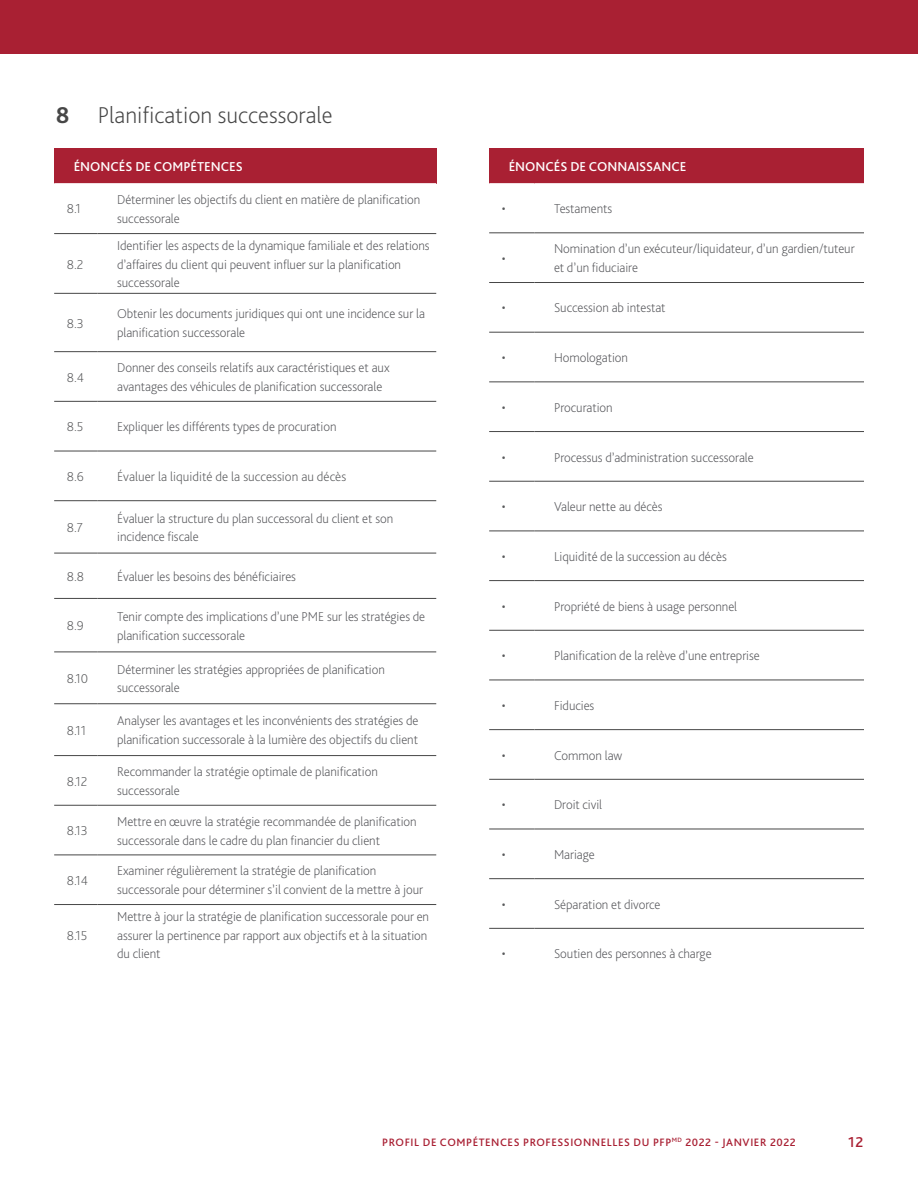
<style>
.page{position:relative;width:918px;height:1188px;background:#fff}
.page>*{position:absolute;margin:0;border:0;box-sizing:border-box;transform-origin:0 0}
.t1{font:200 24px "Bliss Pro";color:#474747}
.t2{font:500 15px "Bliss Pro";color:#a92033}
.t3{font:200 13.5px/18.8px "Bliss Pro";letter-spacing:-.005em;color:#55565a}
.t4{font:200 13.5px "Bliss Pro";color:#58595b}
.t5{font:500 13.5px "Bliss Pro";color:#fff}
.t6{font:500 11.25px "Bliss Pro";letter-spacing:.05em;color:#a92033}
.s1{font-weight:700}
</style>
<div class="page">
<div style="left:0;top:0;width:918px;height:54px;background:#a92033"></div>
<div style="left:54px;top:148px;width:382px;height:35px;background:#a92033"></div>
<svg style="left:54px;top:183px;width:382px;height:672px"></svg>
<hr style="left:54px;top:233px;width:44px;height:1px;background:#474747">
<hr style="left:98px;top:233px;width:338px;height:1px;background:#474747">
<hr style="left:54px;top:293px;width:44px;height:1px;background:#474747">
<hr style="left:98px;top:293px;width:338px;height:1px;background:#474747">
<hr style="left:54px;top:351px;width:44px;height:1px;background:#474747">
<hr style="left:98px;top:351px;width:338px;height:1px;background:#474747">
<hr style="left:54px;top:401px;width:44px;height:1px;background:#474747">
<hr style="left:98px;top:401px;width:338px;height:1px;background:#474747">
<hr style="left:54px;top:451px;width:44px;height:1px;background:#474747">
<hr style="left:98px;top:451px;width:338px;height:1px;background:#474747">
<hr style="left:54px;top:500px;width:44px;height:1px;background:#474747">
<hr style="left:98px;top:500px;width:338px;height:1px;background:#474747">
<hr style="left:54px;top:553px;width:44px;height:1px;background:#474747">
<hr style="left:98px;top:553px;width:338px;height:1px;background:#474747">
<hr style="left:54px;top:598px;width:44px;height:1px;background:#474747">
<hr style="left:98px;top:598px;width:338px;height:1px;background:#474747">
<hr style="left:54px;top:652px;width:44px;height:1px;background:#474747">
<hr style="left:98px;top:652px;width:338px;height:1px;background:#474747">
<hr style="left:54px;top:703px;width:44px;height:1px;background:#474747">
<hr style="left:98px;top:703px;width:338px;height:1px;background:#474747">
<hr style="left:54px;top:755px;width:44px;height:1px;background:#474747">
<hr style="left:98px;top:755px;width:338px;height:1px;background:#474747">
<hr style="left:54px;top:805px;width:44px;height:1px;background:#474747">
<hr style="left:98px;top:805px;width:338px;height:1px;background:#474747">
<hr style="left:54px;top:855px;width:44px;height:1px;background:#474747">
<hr style="left:98px;top:855px;width:338px;height:1px;background:#474747">
<hr style="left:54px;top:904px;width:44px;height:1px;background:#474747">
<hr style="left:98px;top:904px;width:338px;height:1px;background:#474747">
<div style="left:489px;top:148px;width:375px;height:35px;background:#a92033"></div>
<svg style="left:489px;top:183px;width:46px;height:745px"></svg>
<svg style="left:535px;top:183px;width:329px;height:745px"></svg>
<hr style="left:489px;top:232px;width:46px;height:1px;background:#474747">
<hr style="left:489px;top:282px;width:46px;height:1px;background:#474747">
<hr style="left:489px;top:332px;width:46px;height:1px;background:#474747">
<hr style="left:489px;top:381px;width:46px;height:1px;background:#474747">
<hr style="left:489px;top:431px;width:46px;height:1px;background:#474747">
<hr style="left:489px;top:481px;width:46px;height:1px;background:#474747">
<hr style="left:489px;top:531px;width:46px;height:1px;background:#474747">
<hr style="left:489px;top:580px;width:46px;height:1px;background:#474747">
<hr style="left:489px;top:630px;width:46px;height:1px;background:#474747">
<hr style="left:489px;top:680px;width:46px;height:1px;background:#474747">
<hr style="left:489px;top:729px;width:46px;height:1px;background:#474747">
<hr style="left:489px;top:779px;width:46px;height:1px;background:#474747">
<hr style="left:489px;top:829px;width:46px;height:1px;background:#474747">
<hr style="left:489px;top:878px;width:46px;height:1px;background:#474747">
<hr style="left:535px;top:232px;width:329px;height:1px;background:#474747">
<hr style="left:535px;top:282px;width:329px;height:1px;background:#474747">
<hr style="left:535px;top:332px;width:329px;height:1px;background:#474747">
<hr style="left:535px;top:381px;width:329px;height:1px;background:#474747">
<hr style="left:535px;top:431px;width:329px;height:1px;background:#474747">
<hr style="left:535px;top:481px;width:329px;height:1px;background:#474747">
<hr style="left:535px;top:531px;width:329px;height:1px;background:#474747">
<hr style="left:535px;top:580px;width:329px;height:1px;background:#474747">
<hr style="left:535px;top:630px;width:329px;height:1px;background:#474747">
<hr style="left:535px;top:680px;width:329px;height:1px;background:#474747">
<hr style="left:535px;top:729px;width:329px;height:1px;background:#474747">
<hr style="left:535px;top:779px;width:329px;height:1px;background:#474747">
<hr style="left:535px;top:829px;width:329px;height:1px;background:#474747">
<hr style="left:535px;top:878px;width:329px;height:1px;background:#474747">
<hr style="left:489px;top:928px;width:46px;height:1px;background:#474747">
<hr style="left:535px;top:928px;width:329px;height:1px;background:#474747">
<h1 class="t1" style="left:56px;top:100px;width:278px"><span class="s1">8</span> Planification successorale</h1>
<p class="t5" style="left:74px;top:158px;width:171px">ÉNONCÉS DE COMPÉTENCES</p>
<p class="t4" style="left:67px;top:201px;width:15px">8.1</p>
<p class="t3" style="left:117px;top:190px;width:305px">Déterminer les objectifs du client en matière de planification successorale</p>
<p class="t4" style="left:67px;top:256px;width:18px">8.2</p>
<p class="t3" style="left:117px;top:236px;width:314px">Identifier les aspects de la dynamique familiale et des relations d’affaires du client qui peuvent influer sur la planification successorale</p>
<p class="t4" style="left:67px;top:315px;width:18px">8.3</p>
<p class="t3" style="left:117px;top:304px;width:309px">Obtenir les documents juridiques qui ont une incidence sur la planification successorale</p>
<p class="t4" style="left:67px;top:369px;width:19px">8.4</p>
<p class="t3" style="left:117px;top:358px;width:274px">Donner des conseils relatifs aux caractéristiques et aux avantages des véhicules de planification successorale</p>
<p class="t4" style="left:67px;top:418px;width:18px">8.5</p>
<p class="t3" style="left:117px;top:417px;width:221px">Expliquer les différents types de procuration</p>
<p class="t4" style="left:67px;top:468px;width:19px">8.6</p>
<p class="t4" style="left:117px;top:468px;width:231px">Évaluer la liquidité de la succession au décès</p>
<p class="t4" style="left:67px;top:519px;width:18px">8.7</p>
<p class="t3" style="left:117px;top:508px;width:278px">Évaluer la structure du plan successoral du client et son incidence fiscale</p>
<p class="t4" style="left:67px;top:568px;width:19px">8.8</p>
<p class="t3" style="left:117px;top:567px;width:180px">Évaluer les besoins des bénéficiaires</p>
<p class="t4" style="left:67px;top:617px;width:18px">8.9</p>
<p class="t3" style="left:117px;top:607px;width:309px">Tenir compte des implications d’une PME sur les stratégies de planification successorale</p>
<p class="t4" style="left:67px;top:670px;width:23px">8.10</p>
<p class="t3" style="left:117px;top:659px;width:269px">Déterminer les stratégies appropriées de planification successorale</p>
<p class="t4" style="left:67px;top:722px;width:21px">8.11</p>
<p class="t3" style="left:117px;top:711px;width:303px">Analyser les avantages et les inconvénients des stratégies de planification successorale à la lumière des objectifs du client</p>
<p class="t4" style="left:67px;top:773px;width:22px">8.12</p>
<p class="t3" style="left:117px;top:762px;width:262px">Recommander la stratégie optimale de planification successorale</p>
<p class="t4" style="left:67px;top:822px;width:22px">8.13</p>
<p class="t3" style="left:117px;top:812px;width:301px">Mettre en œuvre la stratégie recommandée de planification successorale dans le cadre du plan financier du client</p>
<p class="t4" style="left:67px;top:872px;width:23px">8.14</p>
<p class="t3" style="left:117px;top:861px;width:308px">Examiner régulièrement la stratégie de planification successorale pour déterminer s’il convient de la mettre à jour</p>
<p class="t4" style="left:67px;top:927px;width:22px">8.15</p>
<p class="t3" style="left:117px;top:907px;width:314px">Mettre à jour la stratégie de planification successorale pour en assurer la pertinence par rapport aux objectifs et à la situation du client</p>
<p class="t5" style="left:509px;top:158px;width:179px">ÉNONCÉS DE CONNAISSANCE</p>
<p class="t4" style="left:502px;top:200px;width:5px">•</p>
<p class="t3" style="left:554px;top:199px;width:60px">Testaments</p>
<p class="t4" style="left:502px;top:250px;width:5px">•</p>
<p class="t3" style="left:554px;top:239px;width:302px">Nomination d’un exécuteur/liquidateur, d’un gardien/tuteur et d’un fiduciaire</p>
<p class="t4" style="left:502px;top:300px;width:5px">•</p>
<p class="t3" style="left:554px;top:298px;width:113px">Succession ab intestat</p>
<p class="t4" style="left:502px;top:349px;width:5px">•</p>
<p class="t3" style="left:554px;top:348px;width:75px">Homologation</p>
<p class="t4" style="left:502px;top:399px;width:5px">•</p>
<p class="t3" style="left:554px;top:398px;width:60px">Procuration</p>
<p class="t4" style="left:502px;top:449px;width:5px">•</p>
<p class="t3" style="left:554px;top:447px;width:201px">Processus d’administration successorale</p>
<p class="t4" style="left:502px;top:498px;width:5px">•</p>
<p class="t3" style="left:554px;top:497px;width:110px">Valeur nette au décès</p>
<p class="t4" style="left:502px;top:548px;width:5px">•</p>
<p class="t3" style="left:554px;top:547px;width:174px">Liquidité de la succession au décès</p>
<p class="t4" style="left:502px;top:598px;width:5px">•</p>
<p class="t3" style="left:554px;top:596px;width:185px">Propriété de biens à usage personnel</p>
<p class="t4" style="left:502px;top:647px;width:5px">•</p>
<p class="t3" style="left:554px;top:646px;width:207px">Planification de la relève d’une entreprise</p>
<p class="t4" style="left:502px;top:697px;width:5px">•</p>
<p class="t3" style="left:554px;top:696px;width:42px">Fiducies</p>
<p class="t4" style="left:502px;top:747px;width:5px">•</p>
<p class="t3" style="left:554px;top:745px;width:70px">Common law</p>
<p class="t4" style="left:502px;top:796px;width:5px">•</p>
<p class="t3" style="left:554px;top:795px;width:50px">Droit civil</p>
<p class="t4" style="left:502px;top:846px;width:5px">•</p>
<p class="t3" style="left:554px;top:845px;width:42px">Mariage</p>
<p class="t4" style="left:502px;top:896px;width:5px">•</p>
<p class="t3" style="left:554px;top:894px;width:108px">Séparation et divorce</p>
<p class="t4" style="left:502px;top:945px;width:5px">•</p>
<p class="t3" style="left:554px;top:944px;width:159px">Soutien des personnes à charge</p>
<p class="t6" style="left:382px;top:1135px;width:415px">PROFIL DE COMPÉTENCES PROFESSIONNELLES DU PFP<sup>MD</sup> 2022 - JANVIER 2022</p>
<p class="t2" style="left:848px;top:1133px;width:17px">12</p>
</div>
